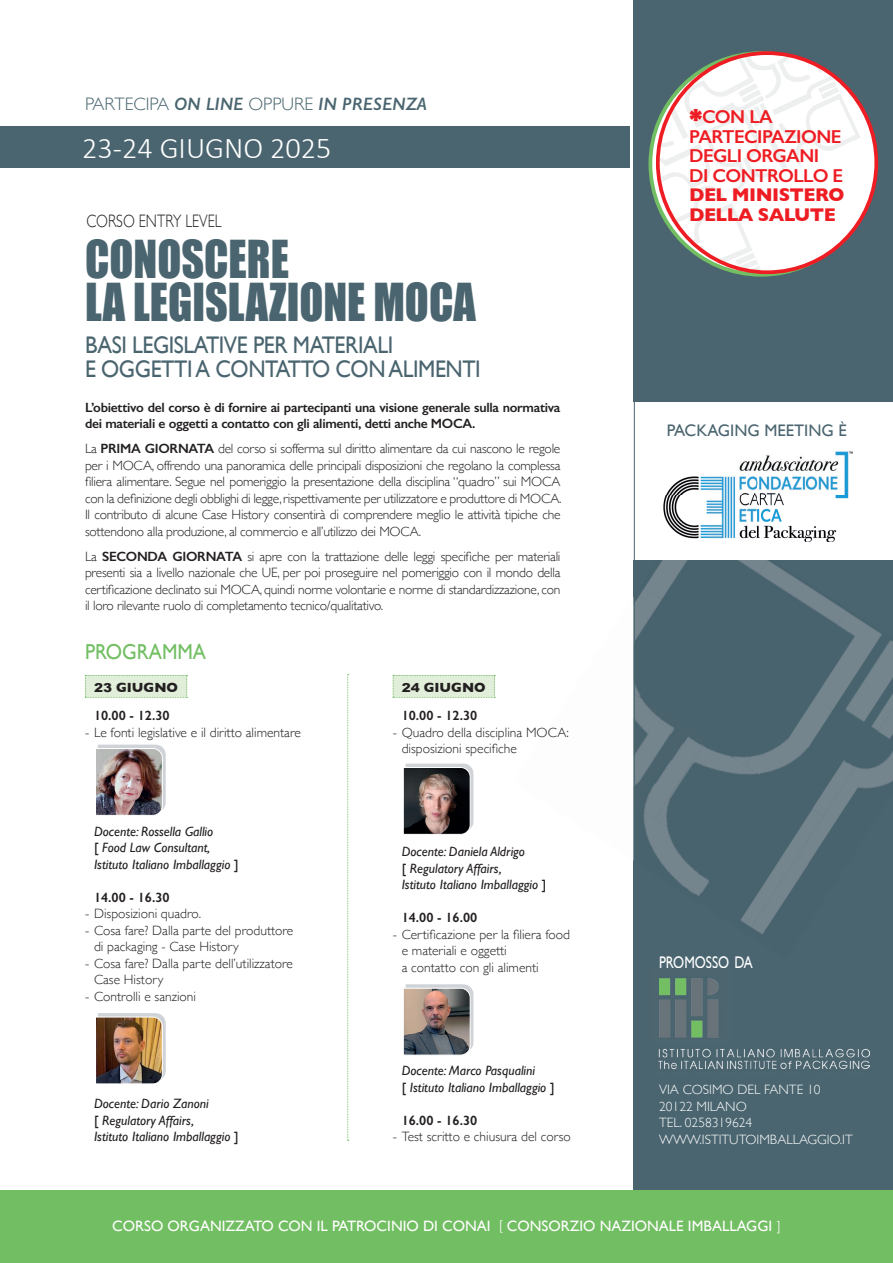
<style>
.page{position:relative;width:893px;height:1263px;background:#fff}
.page>*{position:absolute;margin:0;border:0;box-sizing:border-box;transform-origin:0 0}
.t1{font:48px/42.5px "Impact";color:#4a656f;scale:.92 1}
.t2{font:300 30.3px "Calibri";color:#fff}
.t3{font:24px/24px "Gill Sans";letter-spacing:-.02em;color:#4a656f;scale:.92 1}
.t4{font:21.6px "Gill Sans";color:#72be62;scale:.92 1}
.t5{font:600 18.75px/19.5px "Gill Sans";letter-spacing:-.03em;color:#ee1d23}
.t6{font:700 18.75px/19.5px "Gill Sans";letter-spacing:-.03em;color:#ee1d23}
.t7{font:italic 600 18px "Gill Sans";color:#4a656f}
.t8{font:300 18px "Gill Sans";color:#231f20;scale:.8 1}
.t9{font:16.8px "Gill Sans";color:#fff;scale:.8 1}
.t10{font:16.65px "Gill Sans";color:#4a656f}
.t11{font:15px "Gill Sans";color:#fff}
.t12{font:300 13.5px/16.5px "Gill Sans";color:#231f20}
.t13{font:italic 13.5px/16.5px "Gill Sans";color:#231f20}
.t14{font:600 13.5px/28.5px "Gill Sans";letter-spacing:-.02em;color:#231f20}
.t15{font:300 13.5px/16.5px "Gill Sans";color:#fff}
.s1{font-weight:300;font-style:normal}
.s2{font-weight:600}
.s3{font-family:"Arial";font-weight:900;font-size:12.3px}
.s4{font-weight:700}
.s5{font-style:normal}
.s6{font-weight:800}
.s7{font-family:"Calibri";font-weight:300}
</style>
<div class="page">
<div style="left:634px;top:362px;width:259px;height:881px;background:#4a656f"></div>
<img style="left:633px;top:597px;width:1px;height:87px">
<img style="left:633px;top:684px;width:1px;height:88px">
<img style="left:633px;top:772px;width:1px;height:89px">
<img style="left:646px;top:560px;width:41px;height:26px">
<img style="left:738px;top:560px;width:103px;height:48px">
<img style="left:812px;top:608px;width:81px;height:101px">
<img style="left:823px;top:709px;width:70px;height:132px">
<img style="left:635px;top:586px;width:36px;height:107px">
<img style="left:667px;top:636px;width:4px;height:57px">
<img style="left:784px;top:687px;width:90px;height:129px">
<img style="left:635px;top:693px;width:58px;height:112px">
<img style="left:655px;top:740px;width:129px;height:65px">
<img style="left:708px;top:791px;width:115px;height:134px">
<img style="left:747px;top:855px;width:76px;height:79px">
<img style="left:643px;top:805px;width:90px;height:104px">
<svg style="left:85px;top:675px;width:103px;height:23px;background:#dbecd5"></svg>
<svg style="left:393px;top:675px;width:102px;height:23px;background:#dbecd5"></svg>
<div style="left:0;top:127px;width:629px;height:41px;background:#4a656f"></div>
<div style="left:634px;top:0;width:259px;height:374px;background:#4a656f"></div>
<img style="left:658px;top:1049px;width:211px;height:21px">
<img style="left:659px;top:978px;width:60px;height:60px">
<img style="left:658px;top:53px;width:212px;height:219px">
<svg style="left:347px;top:674px;width:2px;height:467px"></svg>
<img style="left:96px;top:744px;width:70px;height:72px">
<svg style="left:403px;top:763px;width:71px;height:72px;background:#645b5a"></svg>
<img style="left:403px;top:984px;width:71px;height:71px">
<img style="left:96px;top:1013px;width:70px;height:71px">
<div style="left:634px;top:402px;width:259px;height:158px;background:#fff"></div>
<img style="left:663px;top:451px;width:190px;height:91px">
<hr style="left:634px;top:0;width:1px;height:1191px;background:#4a656f">
<div style="left:0;top:1191px;width:893px;height:72px;background:#72be62"></div>
<h3 class="t7" style="left:85px;top:93px;width:344px"><span class="s1">PARTECIPA</span> ON LINE <span class="s1">OPPURE</span> IN PRESENZA</h3>
<h2 class="t2" style="left:82px;top:130px;width:251px">23-24 GIUGNO 2025</h2>
<h3 class="t8" style="left:86px;top:207px;width:170px">CORSO ENTRY LEVEL</h3>
<h1 class="t1" style="left:85px;top:237px;width:426px">CONOSCERE<br>LA LEGISLAZIONE MOCA</h1>
<h3 class="t3" style="left:85px;top:333px;width:432px">BASI LEGISLATIVE PER MATERIALI<br>E OGGETTI A CONTATTO CON ALIMENTI</h3>
<p class="t14" style="left:85px;top:399px;width:477px;line-height:16.5px">L’obiettivo del corso è di fornire ai partecipanti una visione generale sulla normativa dei materiali e oggetti a contatto con gli alimenti, detti anche MOCA.</p>
<p class="t12" style="left:85px;top:440px;width:478px;text-align:justify">La <span class="s2">PRIMA GIORNATA</span> del corso si sofferma sul diritto alimentare da cui nascono le regole per i MOCA, offrendo una panoramica delle principali disposizioni che regolano la complessa filiera alimentare. Segue nel pomeriggio la presentazione della disciplina “quadro” sui MOCA con la definizione degli obblighi di legge, rispettivamente per utilizzatore e produttore di MOCA.<br>Il contributo di alcune Case History consentirà di comprendere meglio le attività tipiche che sottendono alla produzione, al commercio e all’utilizzo dei MOCA.</p>
<p class="t12" style="left:85px;top:547px;width:477px;text-align:justify">La <span class="s2">SECONDA GIORNATA</span> si apre con la trattazione delle leggi specifiche per materiali presenti sia a livello nazionale che UE, per poi proseguire nel pomeriggio con il mondo della certificazione declinato sui MOCA, quindi norme volontarie e norme di standardizzazione, con il loro rilevante ruolo di completamento tecnico/qualitativo.</p>
<h3 class="t4" style="left:85px;top:639px;width:133px">PROGRAMMA</h3>
<p class="t14" style="left:94px;top:673px;width:86px"><span class="s3">23</span> <span class="s4">GIUGNO<br></span>10.00 - 12.30</p>
<p class="t12" style="left:85px;top:723px;width:217px">- Le fonti legislative e il diritto alimentare</p>
<p class="t13" style="left:94px;top:823px;width:146px">Docente: Rossella Gallio<br><span class="s5">[</span> Food Law Consultant,<br>Istituto Italiano Imballaggio <span class="s5">]</span></p>
<p class="t14" style="left:94px;top:883px;width:77px">14.00 - 16.30</p>
<p class="t12" style="left:85px;top:905px;width:118px">- Disposizioni quadro.</p>
<p class="t12" style="left:94px;top:921px;width:201px;text-indent:-9px">- Cosa fare? Dalla parte del produttore di packaging - Case History</p>
<p class="t12" style="left:94px;top:954px;width:201px;text-indent:-9px">- Cosa fare? Dalla parte dell’utilizzatore<br>Case History</p>
<p class="t12" style="left:85px;top:987px;width:113px">- Controlli e sanzioni</p>
<p class="t13" style="left:94px;top:1095px;width:146px">Docente: Dario Zanoni<br><span class="s5">[</span> Regulatory Affairs,<br>Istituto Italiano Imballaggio <span class="s5">]</span></p>
<p class="t14" style="left:402px;top:673px;width:86px"><span class="s3">24</span> <span class="s4">GIUGNO<br></span>10.00 - 12.30</p>
<p class="t12" style="left:402px;top:723px;width:169px;text-indent:-9px">- Quadro della disciplina MOCA: disposizioni specifiche</p>
<p class="t13" style="left:402px;top:844px;width:146px">Docente: Daniela Aldrigo<br><span class="s5">[</span> Regulatory Affairs,<br>Istituto Italiano Imballaggio <span class="s5">]</span></p>
<p class="t14" style="left:402px;top:903px;width:77px">14.00 - 16.00</p>
<p class="t12" style="left:402px;top:926px;width:170px;text-indent:-9px">- Certificazione per la filiera food e materiali e oggetti<br>a contatto con gli alimenti</p>
<p class="t13" style="left:402px;top:1062px;width:154px">Docente: Marco Pasqualini<br><span class="s5">[</span> Istituto Italiano Imballaggio <span class="s5">]</span></p>
<p class="t14" style="left:402px;top:1106px;width:77px">16.00 - 16.30</p>
<p class="t12" style="left:393px;top:1128px;width:180px">- Test scritto e chiusura del corso</p>
<h3 class="t5" style="left:689px;top:107px;width:155px"><span class="s6">*</span>CON LA<br>PARTECIPAZIONE<br>DEGLI ORGANI<br>DI CONTROLLO E</h3>
<h3 class="t6" style="left:689px;top:185px;width:157px">DEL MINISTERO<br>DELLA SALUTE</h3>
<p class="t10" style="left:667px;top:421px;width:181px">PACKAGING MEETING È</p>
<p class="t9" style="left:659px;top:952px;width:119px">PROMOSSO DA</p>
<p class="t15" style="left:659px;top:1081px;width:195px">VIA COSIMO DEL FANTE 10<br>20122 MILANO<br>TEL. 0258319624<br>WWW.ISTITUTOIMBALLAGGIO.IT</p>
<p class="t11" style="left:112px;top:1217px;width:670px">CORSO ORGANIZZATO CON IL PATROCINIO DI CONAI <span class="s7">[</span> CONSORZIO NAZIONALE IMBALLAGGI <span class="s7">]</span></p>
</div>
